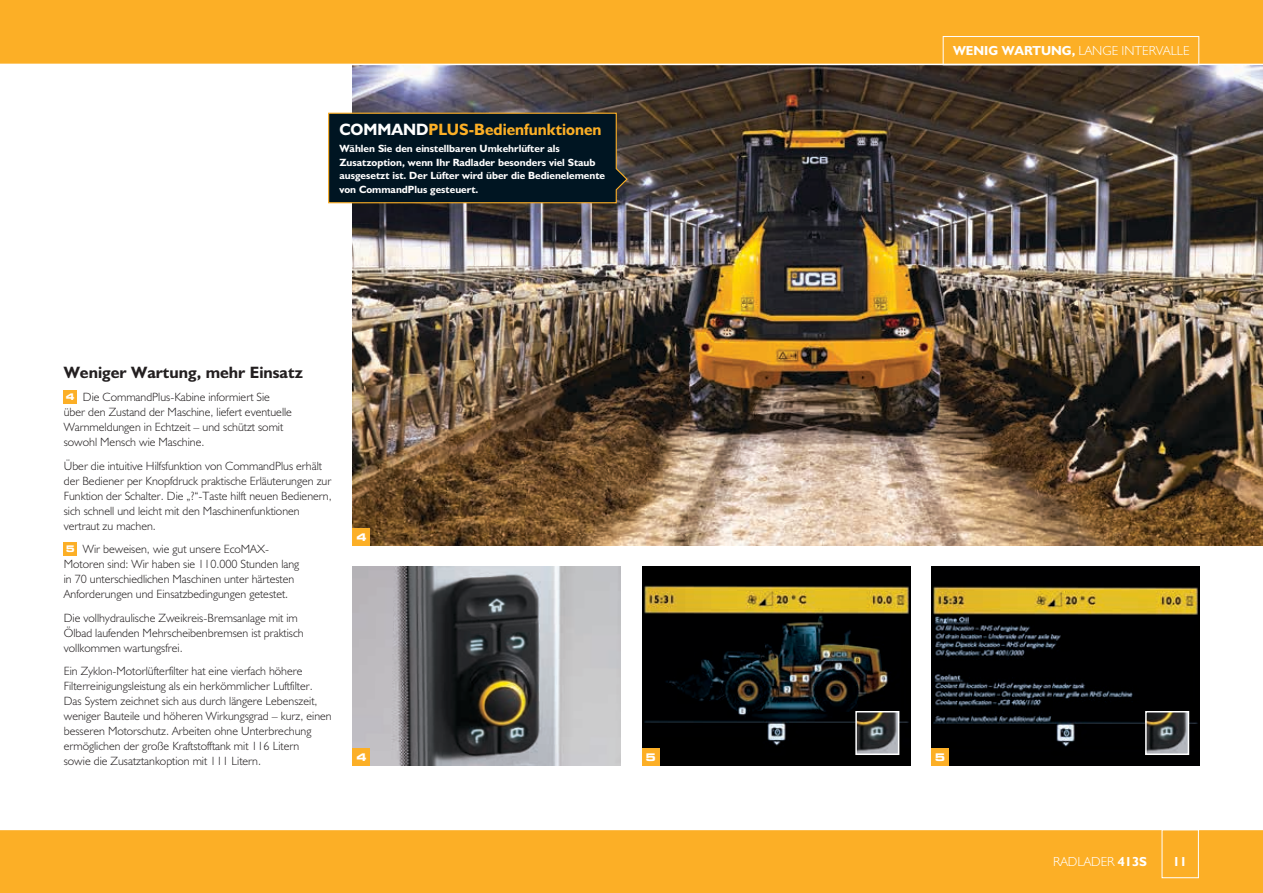
<style>
.page{position:relative;width:1263px;height:893px;background:#fff}
.page>*{position:absolute;margin:0;border:0;box-sizing:border-box;transform-origin:0 0}
.t1{font:16.5px "JCB Bold";color:#fcaf26}
.t2{font:16.5px "JCB Bold";color:#231f20}
.t3{font:13.2px "JCB Light";color:#fff}
.t4{font:13.2px "JCB Bold";color:#fff}
.t5{font:12px/15px "JCB Light";color:#231f20}
.t6{font:10.5px/13.5px "JCB Bold";color:#fff}
.t7{font:700 expanded 10.5px "Square 721 BT";color:#fff}
.s1{color:#fff}
.s2{font-family:"JCB Bold"}
.s3{font-family:"Square 721 BT";font-weight:700;font-stretch:expanded;font-size:9.15px;color:#fff}
</style>
<div class="page">
<img style="left:642px;top:567px;width:268px;height:198px">
<img style="left:931px;top:567px;width:268px;height:198px">
<img style="left:353px;top:65px;width:910px;height:481px">
<img style="left:353px;top:567px;width:268px;height:198px">
<div style="left:64px;top:390px;width:13px;height:13px;background:#fcaf26"></div>
<div style="left:64px;top:542px;width:13px;height:13px;background:#fcaf26"></div>
<div style="left:353px;top:529px;width:17px;height:17px;background:#fcaf26"></div>
<div style="left:353px;top:748px;width:17px;height:17px;background:#fcaf26"></div>
<div style="left:642px;top:748px;width:17px;height:17px;background:#fcaf26"></div>
<div style="left:931px;top:748px;width:17px;height:17px;background:#fcaf26"></div>
<svg style="left:328px;top:112px;width:300px;height:92px;background:#101f23"></svg>
<img style="left:858px;top:714px;width:38px;height:38px">
<div style="left:855px;top:711px;width:44px;height:44px;border:2px solid #fff"></div>
<img style="left:1148px;top:714px;width:38px;height:38px">
<div style="left:1145px;top:711px;width:44px;height:44px;border:2px solid #fff"></div>
<div style="left:0;top:829px;width:1263px;height:64px;background:#fcaf26"></div>
<hr style="left:0;top:829px;width:1263px;height:1px;background:#fff">
<div style="left:0;top:0;width:1263px;height:64px;background:#fcaf26"></div>
<div style="left:1162px;top:829px;width:37px;height:49px;border:1px solid #fff"></div>
<div style="left:943px;top:36px;width:256px;height:29px;border:1px solid #fff"></div>
<h1 class="t1" style="left:339px;top:119px;width:264px"><span class="s1">COMMAND</span>PLUS-Bedienfunktionen</h1>
<p class="t6" style="left:339px;top:142px;width:267px">Wählen Sie den einstellbaren Umkehrlüfter als Zusatzoption, wenn Ihr Radlader besonders viel Staub ausgesetzt ist. Der Lüfter wird über die Bedienelemente von CommandPlus gesteuert.</p>
<p class="t3" style="left:953px;top:43px;width:238px"><span class="s2">WENIG WARTUNG,</span> LANGE INTERVALLE</p>
<h1 class="t2" style="left:64px;top:362px;width:241px">Weniger Wartung, mehr Einsatz</h1>
<p class="t5" style="left:64px;top:390px;width:230px"><span class="s3">4</span> Die CommandPlus-Kabine informiert Sie über den Zustand der Maschine, liefert eventuelle Warnmeldungen in Echtzeit – und schützt somit sowohl Mensch wie Maschine.</p>
<p class="t5" style="left:64px;top:458px;width:269px">Über die intuitive Hilfsfunktion von CommandPlus erhält der Bediener per Knopfdruck praktische Erläuterungen zur Funktion der Schalter. Die „?“-Taste hilft neuen Bedienern, sich schnell und leicht mit den Maschinenfunktionen vertraut zu machen.</p>
<p class="t5" style="left:64px;top:542px;width:237px"><span class="s3">5</span> Wir beweisen, wie gut unsere EcoMAX-Motoren sind: Wir haben sie 110.000 Stunden lang in 70 unterschiedlichen Maschinen unter härtesten Anforderungen und Einsatzbedingungen getestet.</p>
<p class="t5" style="left:64px;top:610px;width:241px">Die vollhydraulische Zweikreis-Bremsanlage mit im<br>Ölbad laufenden Mehrscheibenbremsen ist praktisch vollkommen wartungsfrei.</p>
<p class="t5" style="left:64px;top:664px;width:269px">Ein Zyklon-Motorlüfterfilter hat eine vierfach höhere Filterreinigungsleistung als ein herkömmlicher Luftfilter.<br>Das System zeichnet sich aus durch längere Lebenszeit, weniger Bauteile und höheren Wirkungsgrad – kurz, einen besseren Motorschutz. Arbeiten ohne Unterbrechung ermöglichen der große Kraftstofftank mit 116 Litern<br>sowie die Zusatztankoption mit 111 Litern.</p>
<p class="t7" style="left:356px;top:531px;width:12px">4</p>
<p class="t7" style="left:356px;top:751px;width:12px">4</p>
<p class="t7" style="left:645px;top:751px;width:12px">5</p>
<p class="t7" style="left:935px;top:751px;width:12px">5</p>
<p class="t3" style="left:1053px;top:853px;width:96px">RADLADER <span class="s2">413S</span></p>
<p class="t4" style="left:1173px;top:853px;width:16px">11</p>
</div>
